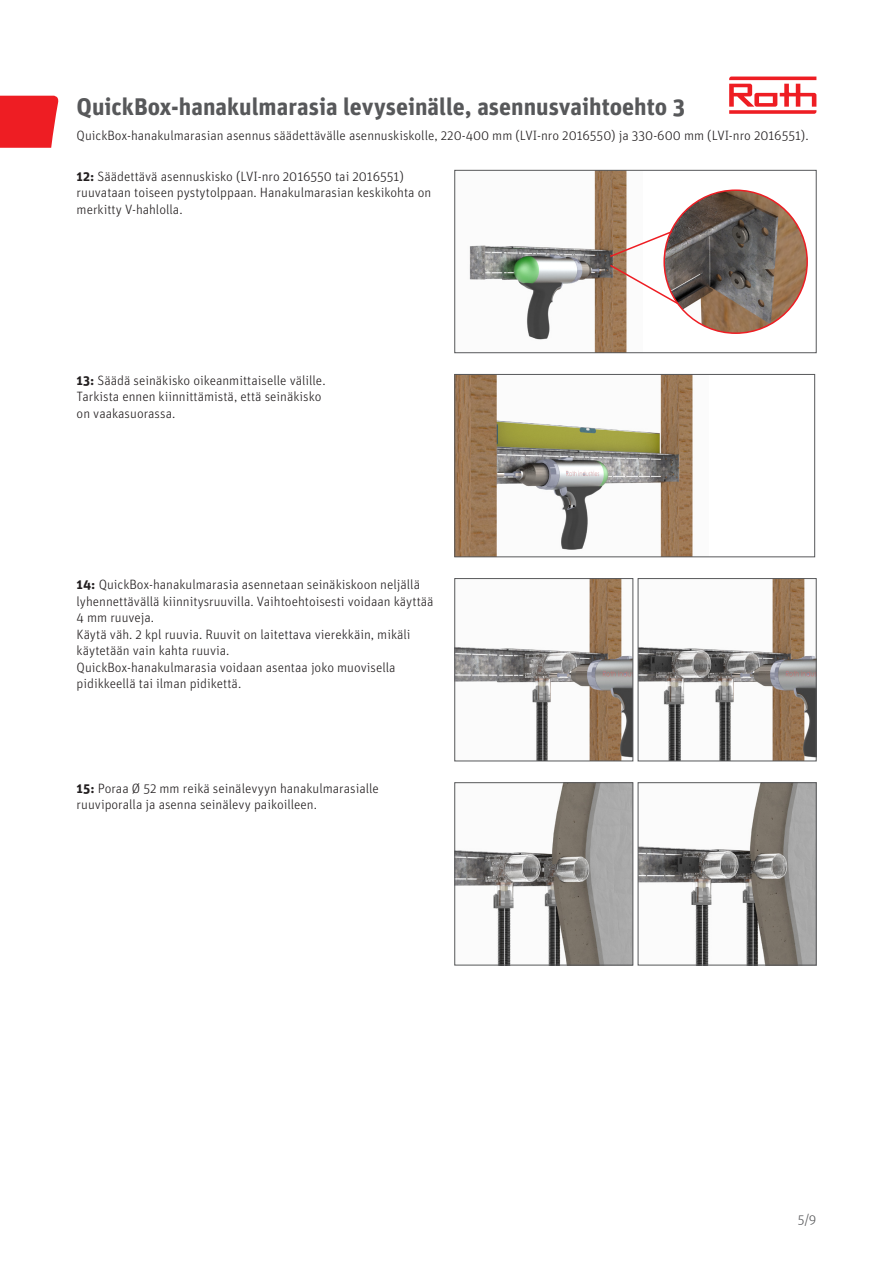
<style>
.page{position:relative;width:893px;height:1263px;background:#fff}
.page>*{position:absolute;margin:0;border:0;box-sizing:border-box;transform-origin:0 0}
.t1{font:700 24px "Unit OT";color:#57585a}
.Styckeformat__1{font:300 13.5px/16.5px "Unit OT";color:#231f20}
.t2{font:300 13.5px "Unit OT";color:#57585a}
.s1{font-weight:700}
</style>
<div class="page">
<svg style="left:729px;top:77px;width:87px;height:37px"></svg>
<img style="left:469px;top:172px;width:158px;height:179px">
<div style="left:454px;top:170px;width:362px;height:183px;border:1px solid #57585a"></div>
<img style="left:456px;top:376px;width:237px;height:179px">
<div style="left:454px;top:374px;width:361px;height:183px;border:1px solid #57585a"></div>
<img style="left:456px;top:580px;width:175px;height:179px">
<div style="left:454px;top:578px;width:179px;height:183px;border:1px solid #57585a"></div>
<img style="left:640px;top:580px;width:174px;height:179px">
<div style="left:638px;top:578px;width:178px;height:183px;border:1px solid #57585a"></div>
<img style="left:456px;top:784px;width:175px;height:179px">
<div style="left:454px;top:782px;width:179px;height:183px;border:1px solid #57585a"></div>
<img style="left:640px;top:784px;width:174px;height:179px">
<div style="left:638px;top:782px;width:178px;height:183px;border:1px solid #57585a"></div>
<svg style="left:0;top:96px;width:59px;height:52px;background:#ef2d33"></svg>
<img style="left:664px;top:190px;width:143px;height:143px;border-radius:71px">
<svg style="left:608px;top:230px;width:72px;height:75px"></svg>
<p class="t1" style="left:77px;top:91px;width:610px">QuickBox-hanakulmarasia levyseinälle, asennusvaihtoehto 3</p>
<p class="Styckeformat__1" style="left:77px;top:128px;width:733px">QuickBox-hanakulmarasian asennus säädettävälle asennuskiskolle, 220-400 mm (LVI-nro 2016550) ja 330-600 mm (LVI-nro 2016551).</p>
<p class="Styckeformat__1" style="left:77px;top:168px;width:356px"><span class="s1">12:</span> Säädettävä asennuskisko (LVI-nro 2016550 tai 2016551) ruuvataan toiseen pystytolppaan. Hanakulmarasian keskikohta on merkitty V-hahlolla.</p>
<p class="Styckeformat__1" style="left:77px;top:372px;width:250px"><span class="s1">13:</span> Säädä seinäkisko oikeanmittaiselle välille.</p>
<p class="Styckeformat__1" style="left:77px;top:389px;width:246px">Tarkista ennen kiinnittämistä, että seinäkisko on vaakasuorassa.</p>
<p class="Styckeformat__1" style="left:77px;top:576px;width:359px"><span class="s1">14:</span> QuickBox-hanakulmarasia asennetaan seinäkiskoon neljällä lyhennettävällä kiinnitysruuvilla. Vaihtoehtoisesti voidaan käyttää<br>4 mm ruuveja.</p>
<p class="Styckeformat__1" style="left:77px;top:626px;width:335px">Käytä väh. 2 kpl ruuvia. Ruuvit on laitettava vierekkäin, mikäli käytetään vain kahta ruuvia.</p>
<p class="Styckeformat__1" style="left:77px;top:659px;width:320px">QuickBox-hanakulmarasia voidaan asentaa joko muovisella pidikkeellä tai ilman pidikettä.</p>
<p class="Styckeformat__1" style="left:77px;top:780px;width:304px"><span class="s1">15:</span> Poraa Ø 52 mm reikä seinälevyyn hanakulmarasialle ruuviporalla ja asenna seinälevy paikoilleen.</p>
<p class="t2" style="left:798px;top:1211px;width:20px">5/9</p>
</div>
